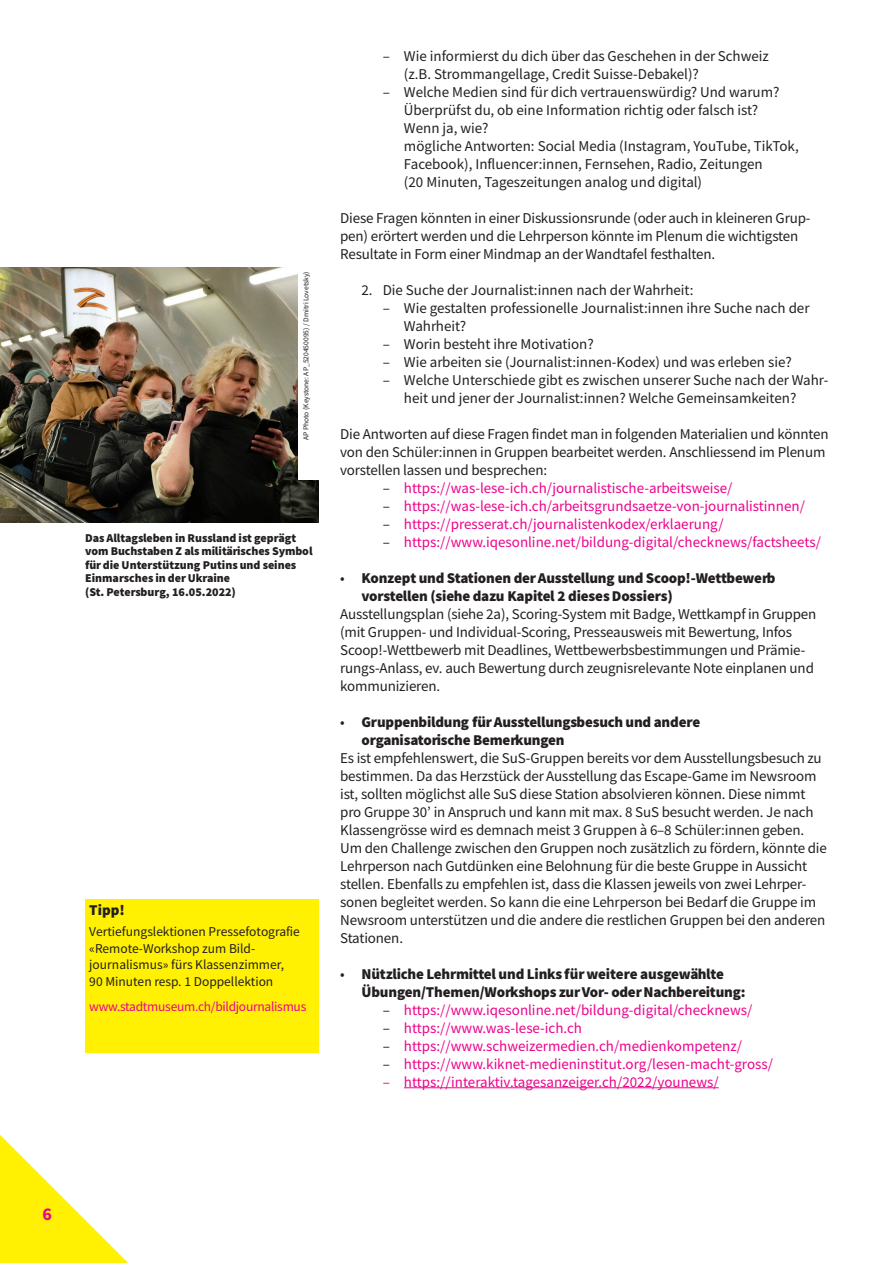
<style>
.page{position:relative;width:893px;height:1263px;background:#fff}
.page>*{position:absolute;margin:0;border:0;box-sizing:border-box;transform-origin:0 0}
.t1{font:18px "Source Sans Variable";color:#ed028c}
.Lauftext{font:15px/18px "Source Sans Variable";letter-spacing:.015em;color:#231f20}
.t2{font:15px "Source Sans Variable";letter-spacing:.02em;color:#ed028c}
.Lauftext-2{font:15px/18px "Source Sans Variable";letter-spacing:.04em;color:#231f20}
.Lauftext-3{font:15px/18px "Source Sans Variable";letter-spacing:.045em;color:#231f20}
.Box_Titel{font:15px "Source Sans Variable";color:#231f20}
.Box_Text{font:13.5px/16.5px "Source Sans Variable";letter-spacing:.02em;color:#231f20}
.Box_Text-2{font:13.5px "Source Sans Variable";color:#ed028c}
.Bildlegende{font:12px/13.5px "Source Sans Variable";letter-spacing:.055em;color:#231f20}
.Autor{font:7.5px "Source Sans Variable";letter-spacing:.02em;color:#231f20}
.s1{color:#231f20}
</style>
<div class="page">
<svg style="left:0;top:1135px;width:128px;height:128px"></svg>
<hr style="left:404px;top:1087px;width:315px;height:1px;background:#ed028c">
<div style="left:85px;top:900px;width:234px;height:153px;background:#fff101"></div>
<img style="left:0;top:267px;width:319px;height:255px">
<div style="left:299px;top:267px;width:21px;height:213px;background:#fff"></div>
<p class="Autor" style="left:302px;top:440px;width:170px;rotate:-90deg">AP Photo (Keystone: AP_520450095) / Dmitri Lovetsky)</p>
<p class="Bildlegende" style="left:85px;top:531px;width:228px">Das Alltagsleben in Russland ist geprägt vom Buchstaben Z als militärisches Symbol für die Unterstützung Putins und seines Einmarsches in der Ukraine<br>(St. Petersburg, 16.05.2022)</p>
<p class="Box_Titel" style="left:89px;top:901px;width:35px">Tipp!</p>
<p class="Box_Text" style="left:89px;top:923px;width:212px">Vertiefungslektionen Pressefotografie «Remote-Workshop zum Bild&shy;journalismus» fürs Klassenzimmer, 90 Minuten resp. 1 Doppellektion</p>
<p class="Box_Text-2" style="left:89px;top:998px;width:218px">www.stadtmuseum.ch/bildjournalismus</p>
<p class="Lauftext" style="left:404px;top:47px;width:366px;text-indent:-21px">– Wie informierst du dich über das Geschehen in der Schweiz (z.B. Strommangellage, Credit Suisse-Debakel)?</p>
<p class="Lauftext" style="left:404px;top:83px;width:396px;text-indent:-21px">– Welche Medien sind für dich vertrauenswürdig? Und warum?<br>Überprüfst du, ob eine Information richtig oder falsch ist?<br>Wenn ja, wie?<br>mögliche Antworten: Social Media (Instagram, YouTube, TikTok, Facebook), Influencer:innen, Fernsehen, Radio, Zeitungen<br>(20 Minuten, Tageszeitungen analog und digital)</p>
<p class="Lauftext" style="left:340px;top:209px;width:472px">Diese Fragen könnten in einer Diskussionsrunde (oder auch in kleineren Grup&shy;pen) erörtert werden und die Lehrperson könnte im Plenum die wichtigsten<br>Resultate in Form einer Mindmap an der Wandtafel festhalten.</p>
<p class="Lauftext" style="left:361px;top:281px;width:333px">2. Die Suche der Journalist:innen nach der Wahrheit:</p>
<p class="Lauftext" style="left:404px;top:299px;width:407px;text-indent:-21px">– Wie gestalten professionelle Journalist:innen ihre Suche nach der<br>Wahrheit?</p>
<p class="Lauftext" style="left:383px;top:335px;width:212px">– Worin besteht ihre Motivation?</p>
<p class="Lauftext" style="left:383px;top:353px;width:410px">– Wie arbeiten sie (Journalist:innen-Kodex) und was erleben sie?</p>
<p class="Lauftext" style="left:404px;top:371px;width:426px;text-indent:-21px">– Welche Unterschiede gibt es zwischen unserer Suche nach der Wahr&shy;heit und jener der Journalist:innen? Welche Gemeinsamkeiten?</p>
<p class="Lauftext" style="left:340px;top:425px;width:490px">Die Antworten auf diese Fragen findet man in folgenden Materialien und könnten von den Schüler:innen in Gruppen bearbeitet werden. Anschliessend im Plenum vorstellen lassen und besprechen:</p>
<p class="t2" style="left:383px;top:478px;width:351px"><span class="s1">–</span> https://was-lese-ich.ch/journalistische-arbeitsweise/</p>
<p class="t2" style="left:383px;top:496px;width:424px"><span class="s1">–</span> https://was-lese-ich.ch/arbeitsgrundsaetze-von-journalistinnen/</p>
<p class="t2" style="left:383px;top:514px;width:343px"><span class="s1">–</span> https://presserat.ch/journalistenkodex/erklaerung/</p>
<p class="t2" style="left:383px;top:532px;width:440px"><span class="s1">–</span> https://www.iqesonline.net/bildung-digital/checknews/factsheets/</p>
<p class="Lauftext-2" style="left:361px;top:569px;width:415px;text-indent:-21px">• Konzept und Stationen der Ausstellung und Scoop!-Wettbewerb vorstellen (siehe dazu Kapitel 2 dieses Dossiers)</p>
<p class="Lauftext" style="left:340px;top:605px;width:477px">Ausstellungsplan (siehe 2a), Scoring-System mit Badge, Wettkampf in Gruppen (mit Gruppen- und Individual-Scoring, Presseausweis mit Bewertung, Infos Scoop!-Wettbewerb mit Deadlines, Wettbewerbsbestimmungen und Prämie&shy;rungs-Anlass, ev. auch Bewertung durch zeugnisrelevante Note einplanen und kommunizieren.</p>
<p class="Lauftext-2" style="left:361px;top:713px;width:340px;text-indent:-21px">• Gruppenbildung für Ausstellungsbesuch und andere organisatorische Bemerkungen</p>
<p class="Lauftext" style="left:340px;top:749px;width:483px">Es ist empfehlenswert, die SuS-Gruppen bereits vor dem Ausstellungsbesuch zu bestimmen. Da das Herzstück der Ausstellung das Escape-Game im Newsroom ist, sollten möglichst alle SuS diese Station absolvieren können. Diese nimmt pro Gruppe 30’ in Anspruch und kann mit max. 8 SuS besucht werden. Je nach Klassengrösse wird es demnach meist 3 Gruppen à 6–8 Schüler:innen geben.</p>
<p class="Lauftext" style="left:340px;top:839px;width:488px">Um den Challenge zwischen den Gruppen noch zusätzlich zu fördern, könnte die Lehrperson nach Gutdünken eine Belohnung für die beste Gruppe in Aussicht stellen. Ebenfalls zu empfehlen ist, dass die Klassen jeweils von zwei Lehrper&shy;sonen begleitet werden. So kann die eine Lehrperson bei Bedarf die Gruppe im Newsroom unterstützen und die andere die restlichen Gruppen bei den anderen Stationen.</p>
<p class="Lauftext-3" style="left:361px;top:965px;width:384px;text-indent:-21px">• Nützliche Lehrmittel und Links für weitere ausgewählte<br>Übungen/Themen/Workshops zur Vor- oder Nachbereitung:</p>
<p class="t2" style="left:383px;top:1000px;width:371px"><span class="s1">–</span> https://www.iqesonline.net/bildung-digital/checknews/</p>
<p class="t2" style="left:383px;top:1018px;width:200px"><span class="s1">–</span> https://www.was-lese-ich.ch</p>
<p class="t2" style="left:383px;top:1036px;width:361px"><span class="s1">–</span> https://www.schweizermedien.ch/medienkompetenz/</p>
<p class="t2" style="left:383px;top:1054px;width:392px"><span class="s1">–</span> https://www.kiknet-medieninstitut.org/lesen-macht-gross/</p>
<p class="t2" style="left:383px;top:1072px;width:338px">– https://interaktiv.tagesanzeiger.ch/2022/younews/</p>
<p class="t1" style="left:43px;top:1203px;width:10px">6</p>
</div>
